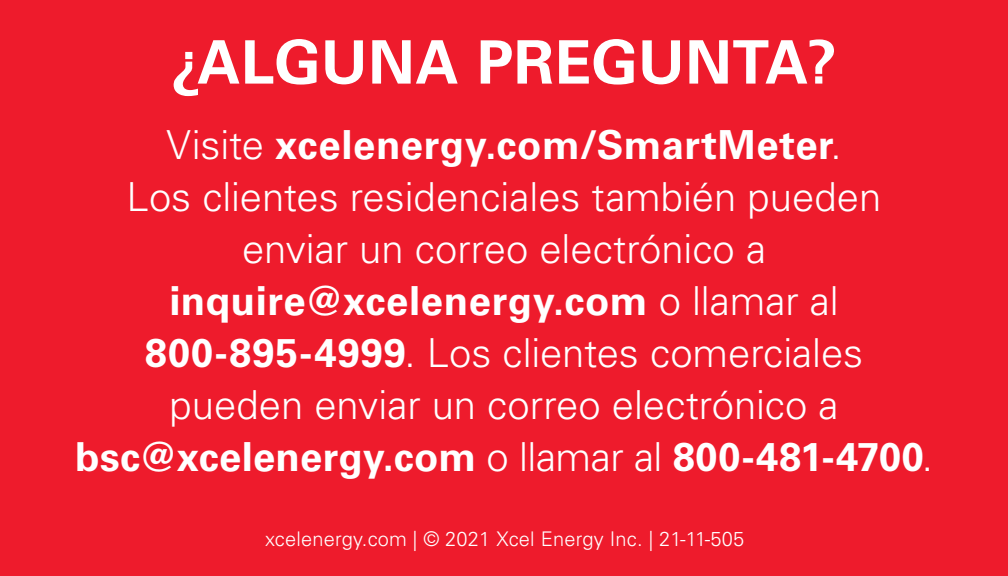
<style>
.page{position:relative;width:1008px;height:576px;background:#ee1b2c}
.page>*{position:absolute;margin:0;border:0;box-sizing:border-box;transform-origin:0 0}
.CTA-Red{font:700 60px "Univers LT Std";letter-spacing:.005em;color:#fff}
.CTA-Red-2{font:300 40px/52px "Univers LT Std";color:#fff;text-align:center}
.copyright{font:300 20.4px "Univers LT Std";letter-spacing:.01em;color:#fff}
.s1{font-weight:700}
</style>
<div class="page">
<p class="CTA-Red" style="left:171px;top:27px;width:667px">¿ALGUNA PREGUNTA?</p>
<p class="CTA-Red-2" style="left:75px;top:119px;width:859px">Visite <span class="s1">xcelenergy.com/SmartMeter</span>.<br>Los clientes residenciales también pueden enviar un correo electrónico a <span class="s1">inquire@xcelenergy.com</span> o llamar al <span class="s1">800-895-4999</span>. Los clientes comerciales pueden enviar un correo electrónico a <span class="s1">bsc@xcelenergy.com</span> o llamar al <span class="s1">800-481-4700</span>.</p>
<p class="copyright" style="left:265px;top:527px;width:481px">xcelenergy.com | © 2021 Xcel Energy Inc. | 21-11-505</p>
</div>
